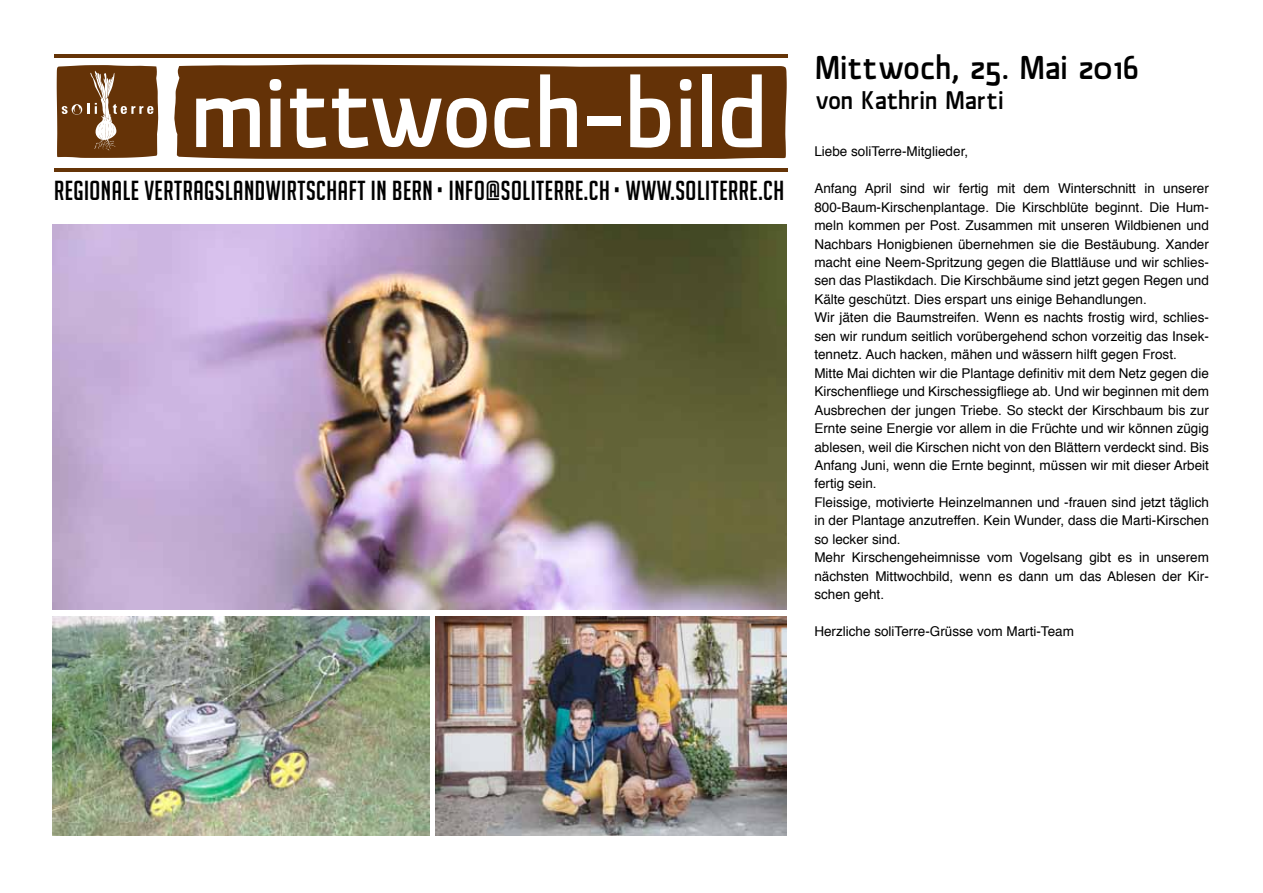
<style>
.page{position:relative;width:1263px;height:893px;background:#fff}
.page>*{position:absolute;margin:0;border:0;box-sizing:border-box;transform-origin:0 0}
.t1{font:500 96.9px "Material Sans";letter-spacing:-.005em;color:#fff}
.t2{font:500 33px "Material Sans";color:#000}
.t3{font:26.85px "Big Noodle Titling";letter-spacing:.02em;color:#000}
.t4{font:500 25.5px "Material Sans";letter-spacing:-.005em;color:#000}
.t5{font:13.5px/18.5px "Helvetica";color:#000}
</style>
<div class="page">
<svg style="left:57px;top:65px;width:101px;height:93px;background:#784c25"></svg>
<hr style="left:54px;top:168px;width:734px;height:4px;background:#653407">
<hr style="left:54px;top:54px;width:734px;height:3px;background:#653407">
<div style="left:174px;top:65px;width:613px;height:94px;background:#643207"></div>
<img style="left:53px;top:224px;width:733px;height:385px">
<img style="left:436px;top:617px;width:350px;height:218px">
<img style="left:53px;top:617px;width:376px;height:218px">
<h1 class="t1" style="left:191px;top:60px;width:577px">mittwoch-bild</h1>
<h3 class="t3" style="left:54px;top:176px;width:732px">REGIONALE VERTRAGSLANDWIRTSCHAFT IN BERN • INFO@SOLITERRE.CH • WWW.SOLITERRE.CH</h3>
<h2 class="t2" style="left:815px;top:49px;width:326px">Mittwoch, 25. Mai 2016</h2>
<h3 class="t4" style="left:815px;top:86px;width:190px">von Kathrin Marti</h3>
<p class="t5" style="left:814px;top:143px;width:155px">Liebe soliTerre-Mitglieder,</p>
<p class="t5" style="left:814px;top:180px;width:396px">Anfang April sind wir fertig mit dem Winterschnitt in unserer 800-Baum-Kirschenplantage. Die Kirschblüte beginnt. Die Hum&shy;meln kommen per Post. Zusammen mit unseren Wildbienen und Nachbars Honigbienen übernehmen sie die Bestäubung. Xander macht eine Neem-Spritzung gegen die Blattläuse und wir schlies&shy;sen das Plastikdach. Die Kirschbäume sind jetzt gegen Regen und Kälte geschützt. Dies erspart uns einige Behandlungen.<br>Wir jäten die Baumstreifen. Wenn es nachts frostig wird, schlies&shy;sen wir rundum seitlich vorübergehend schon vorzeitig das Insek&shy;tennetz. Auch hacken, mähen und wässern hilft gegen Frost.<br>Mitte Mai dichten wir die Plantage definitiv mit dem Netz gegen die Kirschenfliege und Kirschessigfliege ab. Und wir beginnen mit dem Ausbrechen der jungen Triebe. So steckt der Kirschbaum bis zur Ernte seine Energie vor allem in die Früchte und wir können zügig ablesen, weil die Kirschen nicht von den Blättern verdeckt sind. Bis Anfang Juni, wenn die Ernte beginnt, müssen wir mit dieser Arbeit fertig sein.<br>Fleissige, motivierte Heinzelmannen und -frauen sind jetzt täglich in der Plantage anzutreffen. Kein Wunder, dass die Marti-Kirschen so lecker sind.<br>Mehr Kirschengeheimnisse vom Vogelsang gibt es in unserem nächsten Mittwochbild, wenn es dann um das Ablesen der Kir&shy;schen geht.</p>
<p class="t5" style="left:814px;top:623px;width:261px">Herzliche soliTerre-Grüsse vom Marti-Team</p>
</div>
